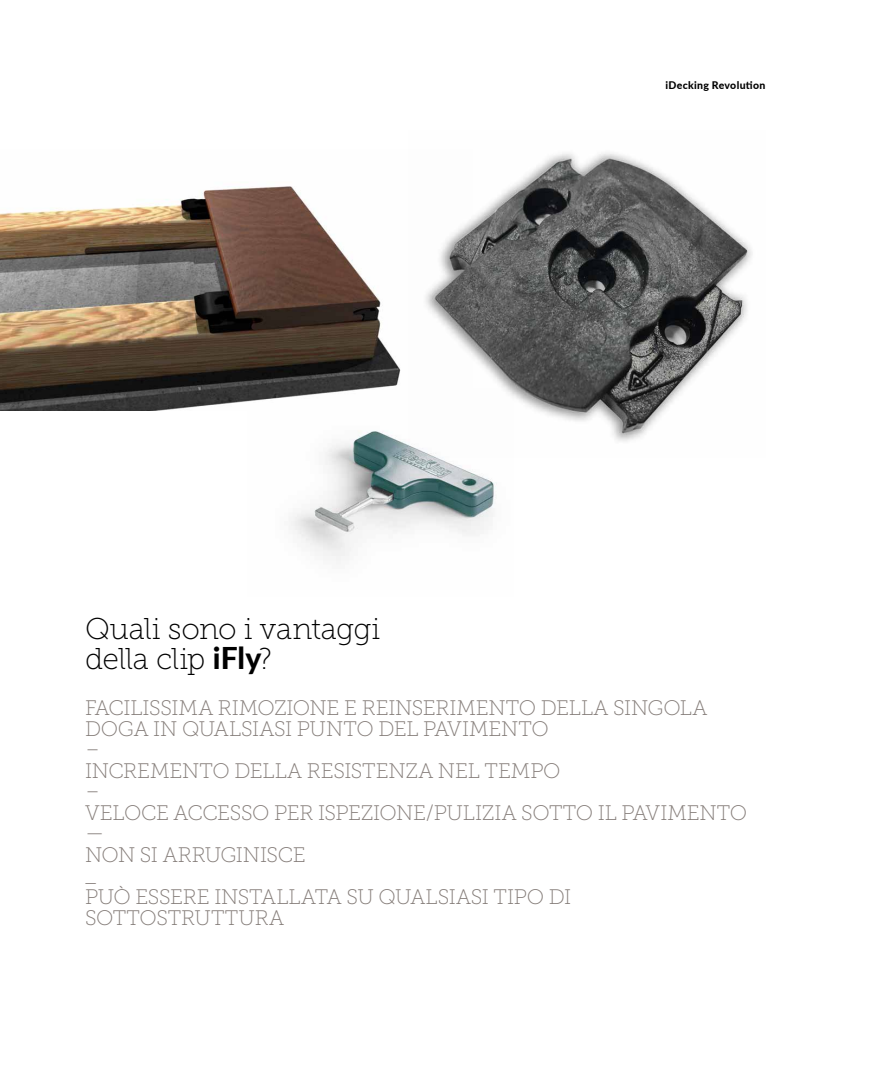
<style>
.page{position:relative;width:876px;height:1089px;background:#fff}
.page>*{position:absolute;margin:0;border:0;box-sizing:border-box;transform-origin:0 0}
.t1{font:30px/30px "Museo Slab 100";letter-spacing:-.02em;color:#000}
.t2{font:21px/21px "Museo Slab 100";letter-spacing:-.015em;color:#847c78}
.t3{font:800 10.5px "Lato";letter-spacing:.03em;color:#000}
.s1{font-family:"Lato";font-weight:800}
</style>
<div class="page">
<img style="left:291px;top:431px;width:204px;height:130px">
<img style="left:0;top:186px;width:401px;height:224px">
<img style="left:408px;top:153px;width:344px;height:304px">
<h1 class="t1" style="left:85px;top:614px;width:297px">Quali sono i vantaggi della clip <span class="s1">iFly</span>?</h1>
<p class="t3" style="left:665px;top:78px;width:101px">iDecking Revolution</p>
<p class="t2" style="left:85px;top:697px;width:664px">FACILISSIMA RIMOZIONE E REINSERIMENTO DELLA SINGOLA<br>DOGA IN QUALSIASI PUNTO DEL PAVIMENTO<br>–<br>INCREMENTO DELLA RESISTENZA NEL TEMPO<br>–<br>VELOCE ACCESSO PER ISPEZIONE/PULIZIA SOTTO IL PAVIMENTO —<br>NON SI ARRUGINISCE<br>_<br>PUÒ ESSERE INSTALLATA SU QUALSIASI TIPO DI<br>SOTTOSTRUTTURA</p>
</div>
